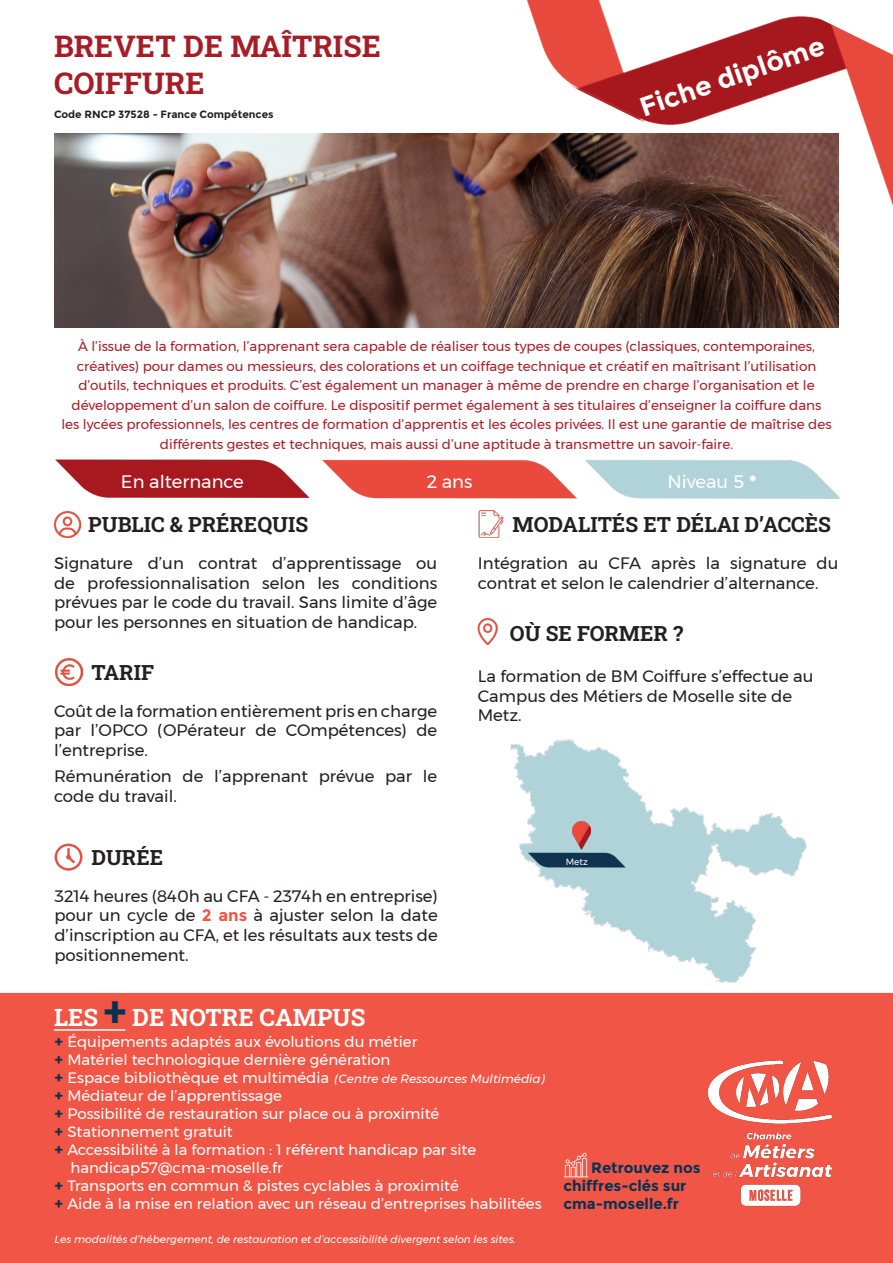
<style>
.page{position:relative;width:893px;height:1263px;background:#fff}
.page>*{position:absolute;margin:0;border:0;box-sizing:border-box;transform-origin:0 0}
.t1{font:30px "Roboto Slab";color:#a71d27}
.t2{font:700 27px "Montserrat";color:#fff}
.t3{font:24px "Roboto Slab";color:#fff}
.t4{font:21px "Roboto Slab";color:#231f20}
.t5{font:18px "Montserrat";color:#fff}
.t6{font:16.5px/19.8px "Montserrat";color:#231f20;text-align:justify}
.t7{font:15px/18px "Montserrat";color:#fff}
.t8{font:700 15px/18px "Montserrat";color:#033351}
.t9{font:13.5px/19.5px "Montserrat";color:#a71d27;text-align:center}
.t10{font:italic 10.5px "Montserrat";color:#fff}
.t11{font:700 10.5px "Montserrat";color:#231f20}
.t12{font:9px "Montserrat";color:#fff}
.s1{font-weight:700}
.s2{font-weight:700;color:#f05545}
.s3{font-size:42px;color:#033351}
.s4{font-weight:700;color:#033351}
.s5{font-style:italic;font-size:12px}
</style>
<div class="page">
<div style="left:0;top:993px;width:893px;height:270px;background:#f05545"></div>
<img style="left:55px;top:459px;width:255px;height:39px">
<img style="left:322px;top:460px;width:255px;height:39px">
<img style="left:585px;top:460px;width:255px;height:39px">
<img style="left:54px;top:511px;width:27px;height:26px">
<img style="left:478px;top:511px;width:26px;height:26px">
<img style="left:56px;top:659px;width:26px;height:26px">
<img style="left:55px;top:843px;width:28px;height:28px">
<img style="left:478px;top:619px;width:20px;height:26px">
<img style="left:396px;top:0;width:497px;height:206px">
<img style="left:54px;top:134px;width:785px;height:194px">
<img style="left:704px;top:1053px;width:132px;height:155px">
<hr style="left:54px;top:1029px;width:71px;height:2px;background:#fff">
<img style="left:511px;top:740px;width:295px;height:243px">
<img style="left:572px;top:822px;width:19px;height:27px">
<img style="left:520px;top:850px;width:108px;height:20px">
<img style="left:563px;top:1152px;width:26px;height:26px">
<p class="t1" style="left:54px;top:25px;width:328px">BREVET DE MAÎTRISE</p>
<p class="t1" style="left:54px;top:63px;width:152px">COIFFURE</p>
<p class="t11" style="left:54px;top:108px;width:221px">Code RNCP 37528 - France Compétences</p>
<p class="t2" style="left:635px;top:93px;width:195px;rotate:-19deg">Fiche diplôme</p>
<p class="t9" style="left:61px;top:337px;width:772px">À l’issue de la formation, l’apprenant sera capable de réaliser tous types de coupes (classiques, contemporaines, créatives) pour dames ou messieurs, des colorations et un coiffage technique et créatif en maîtrisant l’utilisation d’outils, techniques et produits. C’est également un manager à même de prendre en charge l’organisation et le développement d’un salon de coiffure. Le dispositif permet également à ses titulaires d’enseigner la coiffure dans les lycées professionnels, les centres de formation d’apprentis et les écoles privées. Il est une garantie de maîtrise des différents gestes et techniques, mais aussi d’une aptitude à transmettre un savoir-faire.</p>
<p class="t5" style="left:121px;top:467px;width:124px">En alternance</p>
<p class="t5" style="left:427px;top:467px;width:47px">2 ans</p>
<p class="t5" style="left:667px;top:467px;width:91px">Niveau 5 <span class="s1">*</span></p>
<p class="t4" style="left:88px;top:510px;width:222px">PUBLIC &amp; PRÉREQUIS</p>
<p class="t6" style="left:54px;top:553px;width:385px">Signature d’un contrat d’apprentissage ou de professionnalisation selon les conditions prévues par le code du travail. Sans limite d’âge pour les personnes en situation de handicap.</p>
<p class="t4" style="left:513px;top:510px;width:320px">MODALITÉS ET DÉLAI D’ACCÈS</p>
<p class="t6" style="left:478px;top:553px;width:362px">Intégration au CFA après la signature du contrat et selon le calendrier d’alternance.</p>
<p class="t4" style="left:510px;top:619px;width:175px">OÙ SE FORMER ?</p>
<p class="t4" style="left:91px;top:658px;width:64px">TARIF</p>
<p class="t6" style="left:54px;top:701px;width:385px">Coût de la formation entièrement pris en charge par l’OPCO (OPérateur de COmpétences) de l’entreprise.</p>
<p class="t6" style="left:54px;top:766px;width:385px">Rémunération de l’apprenant prévue par le code du travail.</p>
<p class="t4" style="left:91px;top:843px;width:73px">DURÉE</p>
<p class="t6" style="left:54px;top:886px;width:385px">3214 heures (840h au CFA - 2374h en entreprise) pour un cycle de <span class="s2">2 ans</span> à ajuster selon la date d’inscription au CFA, et les résultats aux tests de positionnement.</p>
<p class="t6" style="left:478px;top:666px;width:337px;text-align:left">La formation de BM Coiffure s’effectue au<br>Campus des Métiers de Moselle site de<br>Metz.</p>
<p class="t12" style="left:566px;top:855px;width:24px">Metz</p>
<p class="t3" style="left:54px;top:1001px;width:313px">LES <span class="s3">+</span> DE NOTRE CAMPUS</p>
<p class="t7" style="left:55px;top:1032px;width:364px"><span class="s4">+</span> Équipements adaptés aux évolutions du métier</p>
<p class="t7" style="left:55px;top:1050px;width:337px"><span class="s4">+</span> Matériel technologique dernière génération</p>
<p class="t7" style="left:55px;top:1068px;width:492px"><span class="s4">+</span> Espace bibliothèque et multimédia <span class="s5">(Centre de Ressources Multimédia)</span></p>
<p class="t7" style="left:55px;top:1086px;width:229px"><span class="s4">+</span> Médiateur de l’apprentissage</p>
<p class="t7" style="left:55px;top:1104px;width:386px"><span class="s4">+</span> Possibilité de restauration sur place ou à proximité</p>
<p class="t7" style="left:55px;top:1122px;width:180px"><span class="s4">+</span> Stationnement gratuit</p>
<p class="t7" style="left:70px;top:1140px;width:407px;text-indent:-16px"><span class="s4">+</span> Accessibilité à la formation : 1 référent handicap par site handicap57@cma-moselle.fr</p>
<p class="t7" style="left:55px;top:1176px;width:406px"><span class="s4">+</span> Transports en commun &amp; pistes cyclables à proximité</p>
<p class="t7" style="left:55px;top:1194px;width:488px"><span class="s4">+</span> Aide à la mise en relation avec un réseau d’entreprises habilitées</p>
<p class="t10" style="left:55px;top:1231px;width:463px">Les modalités d’hébergement, de restauration et d’accessibilité divergent selon les sites.</p>
<p class="t8" style="left:563px;top:1158px;width:139px;text-indent:28px">Retrouvez nos chiffres-clés sur cma-moselle.fr</p>
</div>
